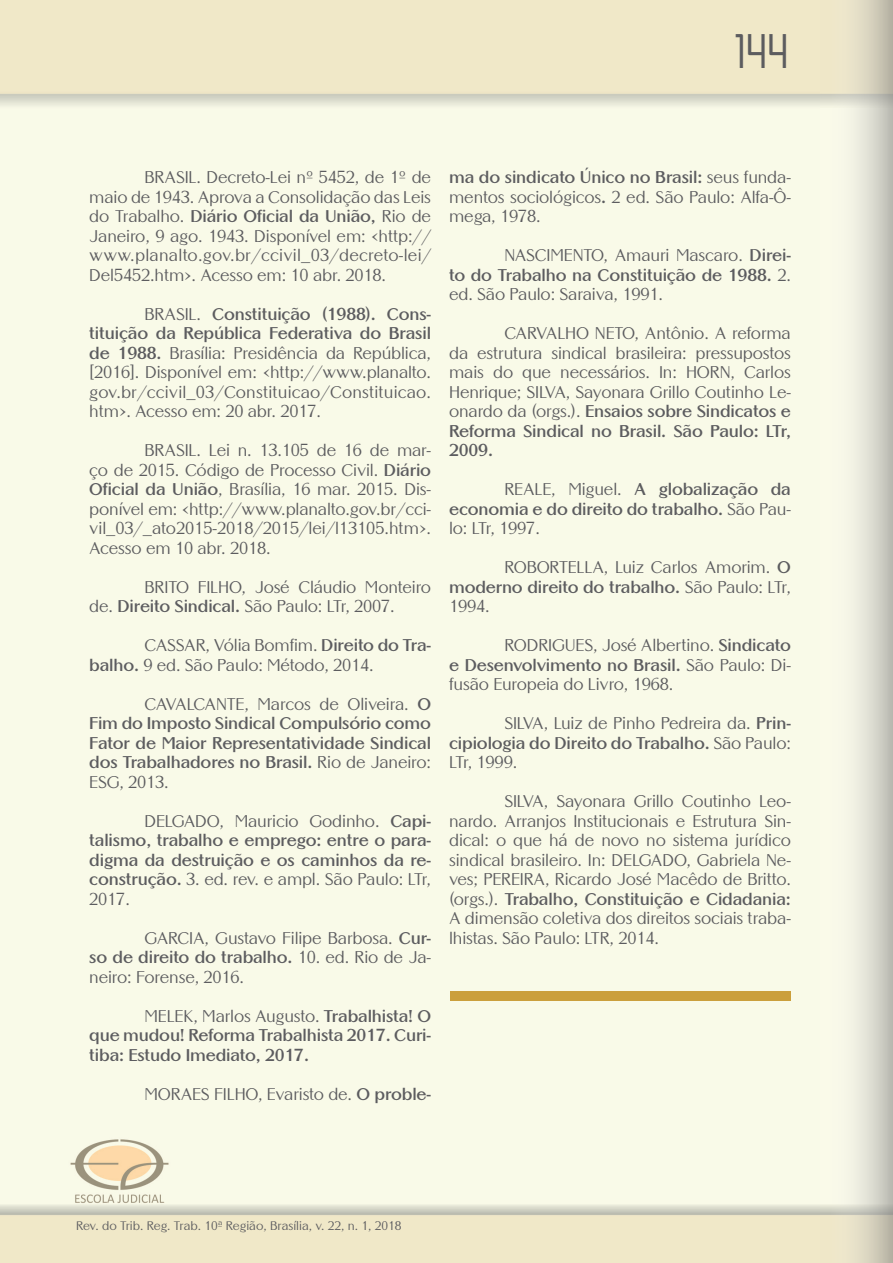
<style>
.page{position:relative;width:893px;height:1263px;background:#fff}
.page>*{position:absolute;margin:0;border:0;box-sizing:border-box;transform-origin:0 0}
.t1{font:49.5px "Zag";color:#5c5c5f}
.TEXTO_GERAL{font:16.5px/19.5px "Altrincham";letter-spacing:-.01em;color:#5c5c5f;text-align:justify}
.TEXTO_GERAL-2{font:700 16.5px/19.5px "Altrincham";letter-spacing:-.01em;color:#5c5c5f;text-align:justify}
.t2{font:12px "Altrincham";color:#5c5c5f}
.s1{font-weight:700}
.s2{font-weight:400}
</style>
<div class="page">
<img style="left:0;top:0;width:811px;height:1263px">
<div style="left:451px;top:991px;width:340px;height:10px;background:#cb9f3c"></div>
<p class="t1" style="left:737px;top:24px;width:55px">144</p>
<p class="TEXTO_GERAL" style="left:89px;top:168px;width:343px;text-indent:55px">BRASIL. Decreto-Lei nº 5452, de 1º de maio de 1943. Aprova a Consolidação das Leis do Trabalho. <span class="s1">Diário Oficial da União,</span> Rio de Janeiro, 9 ago. 1943. Disponível em: &lt;http:// www.planalto.gov.br/ccivil_03/decreto-lei/ Del5452.htm&gt;. Acesso em: 10 abr. 2018.</p>
<p class="TEXTO_GERAL" style="left:89px;top:304px;width:343px;text-indent:55px">BRASIL. <span class="s1">Constituição (1988). Cons&shy;tituição da República Federativa do Brasil de 1988.</span> Brasília: Presidência da República, [2016]. Disponível em: &lt;http://www.planalto. gov.br/ccivil_03/Constituicao/Constituicao. htm&gt;. Acesso em: 20 abr. 2017.</p>
<p class="TEXTO_GERAL" style="left:89px;top:441px;width:343px;text-indent:55px">BRASIL. Lei n. 13.105 de 16 de mar&shy;ço de 2015. Código de Processo Civil. <span class="s1">Diário Oficial da União</span>, Brasília, 16 mar. 2015. Dis&shy;ponível em: &lt;http://www.planalto.gov.br/cci&shy;vil_03/_ato2015-2018/2015/lei/l13105.htm&gt;.<br>Acesso em 10 abr. 2018.</p>
<p class="TEXTO_GERAL" style="left:89px;top:577px;width:343px;text-indent:55px">BRITO FILHO, José Cláudio Monteiro de. <span class="s1">Direito Sindical.</span> São Paulo: LTr, 2007.</p>
<p class="TEXTO_GERAL" style="left:89px;top:636px;width:343px;text-indent:55px">CASSAR, Vólia Bomfim. <span class="s1">Direito do Tra&shy;balho.</span> 9 ed. São Paulo: Método, 2014.</p>
<p class="TEXTO_GERAL-2" style="left:89px;top:694px;width:343px;text-indent:55px"><span class="s2">CAVALCANTE, Marcos de Oliveira.</span> O Fim do Imposto Sindical Compulsório como Fator de Maior Representatividade Sindical dos Trabalhadores no Brasil. <span class="s2">Rio de Janeiro:<br>ESG, 2013.</span></p>
<p class="TEXTO_GERAL-2" style="left:89px;top:811px;width:343px;text-indent:55px"><span class="s2">DELGADO, Mauricio Godinho.</span> Capi&shy;talismo, trabalho e emprego: entre o para&shy;digma da destruição e os caminhos da re&shy;construção. <span class="s2">3. ed. rev. e ampl. São Paulo: LTr, 2017.</span></p>
<p class="TEXTO_GERAL" style="left:89px;top:928px;width:343px;text-indent:55px">GARCIA, Gustavo Filipe Barbosa. <span class="s1">Cur&shy;so de direito do trabalho.</span> 10. ed. Rio de Ja&shy;neiro: Forense, 2016.</p>
<p class="TEXTO_GERAL-2" style="left:89px;top:1006px;width:343px;text-indent:55px"><span class="s2">MELEK, Marlos Augusto.</span> Trabalhista! O que mudou! Reforma Trabalhista 2017. Curi&shy;tiba: Estudo Imediato, 2017.</p>
<p class="TEXTO_GERAL" style="left:145px;top:1084px;width:288px">MORAES FILHO, Evaristo de. <span class="s1">O proble-</span></p>
<p class="TEXTO_GERAL" style="left:449px;top:168px;width:343px"><span class="s1">ma do sindicato Único no Brasil:</span> seus funda&shy;mentos sociológicos<span class="s1">.</span> 2 ed. São Paulo: Alfa-Ô&shy;mega, 1978.</p>
<p class="TEXTO_GERAL" style="left:449px;top:246px;width:343px;text-indent:55px">NASCIMENTO, Amauri Mascaro. <span class="s1">Direi&shy;to do Trabalho na Constituição de 1988.</span> 2. ed. São Paulo: Saraiva, 1991.</p>
<p class="TEXTO_GERAL" style="left:449px;top:324px;width:343px;text-indent:55px">CARVALHO NETO, Antônio. A reforma da estrutura sindical brasileira: pressupostos mais do que necessários. In: HORN, Carlos Henrique; SILVA, Sayonara Grillo Coutinho Le&shy;onardo da (orgs.). <span class="s1">Ensaios sobre Sindicatos e Reforma Sindical no Brasil. São Paulo: LTr, 2009.</span></p>
<p class="TEXTO_GERAL-2" style="left:449px;top:480px;width:343px;text-indent:55px"><span class="s2">REALE, Miguel.</span> A globalização da economia e do direito do trabalho. <span class="s2">São Pau&shy;lo: LTr, 1997.</span></p>
<p class="TEXTO_GERAL" style="left:449px;top:558px;width:343px;text-indent:55px">ROBORTELLA, Luiz Carlos Amorim. <span class="s1">O moderno direito do trabalho.</span> São Paulo: LTr, 1994.</p>
<p class="TEXTO_GERAL" style="left:449px;top:636px;width:343px;text-indent:55px">RODRIGUES, José Albertino. <span class="s1">Sindicato e Desenvolvimento no Brasil.</span> São Paulo: Di&shy;fusão Europeia do Livro, 1968.</p>
<p class="TEXTO_GERAL" style="left:449px;top:714px;width:343px;text-indent:55px">SILVA, Luiz de Pinho Pedreira da. <span class="s1">Prin&shy;cipiologia do Direito do Trabalho.</span> São Paulo:<br>LTr, 1999.</p>
<p class="TEXTO_GERAL" style="left:449px;top:792px;width:343px;text-indent:55px">SILVA, Sayonara Grillo Coutinho Leo&shy;nardo. Arranjos Institucionais e Estrutura Sin&shy;dical: o que há de novo no sistema jurídico sindical brasileiro. In: DELGADO, Gabriela Ne&shy;ves; PEREIRA, Ricardo José Macêdo de Britto. (orgs.). <span class="s1">Trabalho, Constituição e Cidadania:<br></span>A dimensão coletiva dos direitos sociais traba&shy;lhistas. São Paulo: LTR, 2014.</p>
<p class="t2" style="left:76px;top:1219px;width:327px">Rev. do Trib. Reg. Trab. 10ª Região, Brasília, v. 22, n. 1, 2018</p>
</div>
